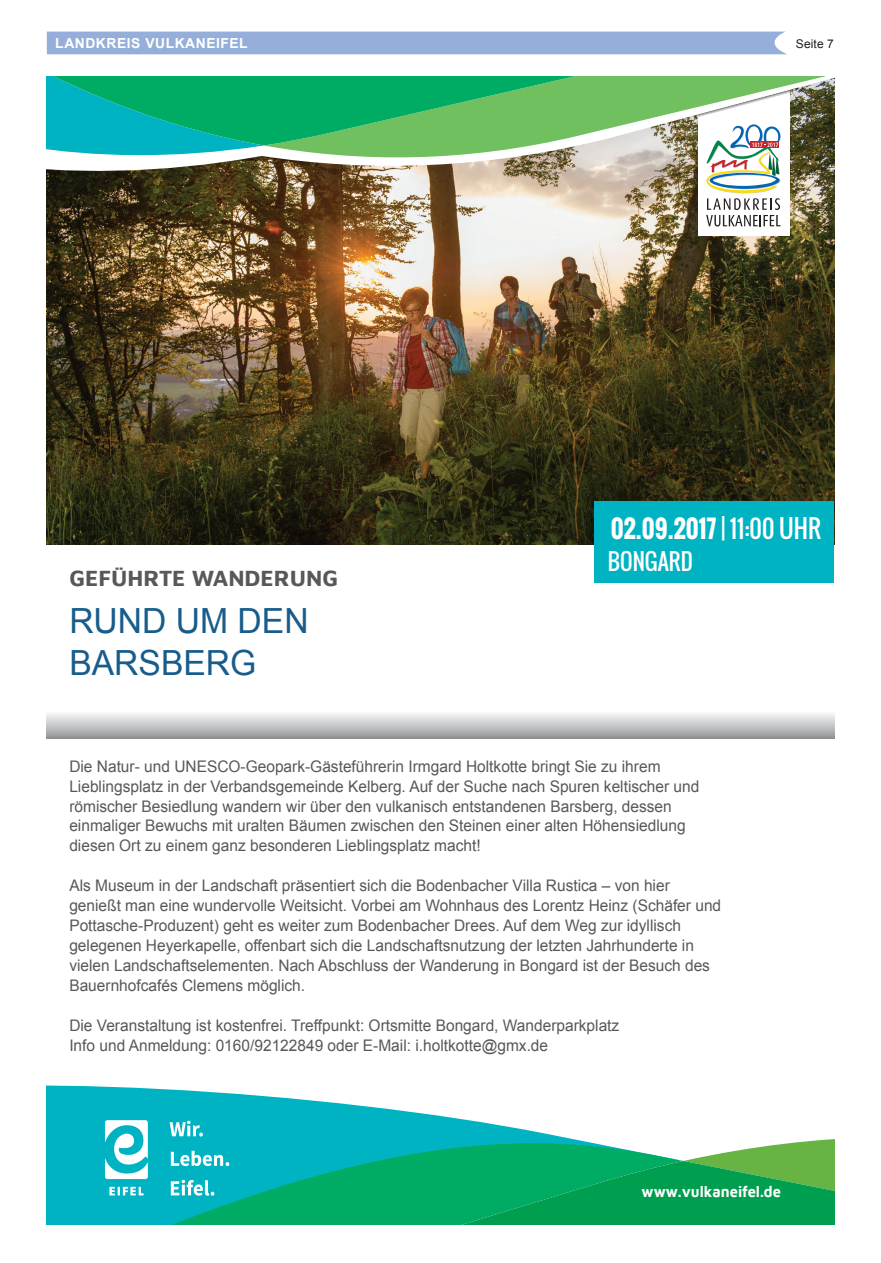
<style>
.page{position:relative;width:881px;height:1263px;background:#fff}
.page>*{position:absolute;margin:0;border:0;box-sizing:border-box;transform-origin:0 0}
.t1{font:34.65px/41.5px "Arial";color:#175c8b}
.t2{font:700 24.15px "Oswald";color:#fff}
.t3{font:700 23.1px "Maven Pro";color:#57585a}
.t4{font:22.35px "Oswald";color:#fff}
.t5{font:15.9px/20px "Arial";color:#57585a}
.t6{font:700 15.9px "Maven Pro";color:#fff;scale:.92 1}
.t7{font:700 13.8px "Arial";letter-spacing:.04em;color:#fff}
.t8{font:12px "Arial";letter-spacing:.01em;color:#231f20}
.s1{font-weight:400}
.s2{font-weight:400;font-size:24.6px}
</style>
<div class="page">
<div style="left:47px;top:32px;width:740px;height:22px;background:#96afda"></div>
<img style="left:47px;top:174px;width:786px;height:370px">
<svg style="left:47px;top:714px;width:786px;height:24px;background:#c4c4c6"></svg>
<div style="left:594px;top:501px;width:239px;height:81px;background:#00b3c2"></div>
<div style="left:698px;top:77px;width:91px;height:159px;background:#fff"></div>
<svg style="left:706px;top:174px;width:75px;height:52px"></svg>
<img style="left:47px;top:159px;width:786px;height:15px">
<img style="left:264px;top:77px;width:569px;height:86px">
<svg style="left:47px;top:77px;width:600px;height:82px;background:#40ba81"></svg>
<svg style="left:47px;top:1085px;width:379px;height:29px;fill:#00b3c2"></svg>
<svg style="left:47px;top:1114px;width:515px;height:111px;background:#0cb5b8"></svg>
<svg style="left:321px;top:1137px;width:512px;height:88px;background:#1aae6d"></svg>
<svg style="left:105px;top:1120px;width:43px;height:75px"></svg>
<svg style="left:169px;top:1121px;width:34px;height:15px"></svg>
<svg style="left:171px;top:1151px;width:58px;height:15px"></svg>
<svg style="left:171px;top:1180px;width:43px;height:16px"></svg>
<p class="t7" style="left:55px;top:34px;width:194px">LANDKREIS VULKANEIFEL</p>
<p class="t8" style="left:795px;top:36px;width:40px">Seite 7</p>
<p class="t3" style="left:69px;top:561px;width:270px">GEFÜHRTE WANDERUNG</p>
<p class="t1" style="left:69px;top:601px;width:241px">RUND UM DEN<br>BARSBERG</p>
<p class="t2" style="left:610px;top:510px;width:211px">02.09.2017 <span class="s1">| 11:00</span> <span class="s2">UHR</span></p>
<p class="t4" style="left:607px;top:544px;width:86px">BONGARD</p>
<p class="t5" style="left:69px;top:756px;width:631px">Die Natur- und UNESCO-Geopark-Gästeführerin Irmgard Holtkotte bringt Sie zu ihrem Lieblingsplatz in der Verbandsgemeinde Kelberg. Auf der Suche nach Spuren keltischer und römischer Besiedlung wandern wir über den vulkanisch entstandenen Barsberg, dessen einmaliger Bewuchs mit uralten Bäumen zwischen den Steinen einer alten Höhensiedlung diesen Ort zu einem ganz besonderen Lieblingsplatz macht!</p>
<p class="t5" style="left:69px;top:876px;width:653px">Als Museum in der Landschaft präsentiert sich die Bodenbacher Villa Rustica – von hier genießt man eine wundervolle Weitsicht. Vorbei am Wohnhaus des Lorentz Heinz (Schäfer und Pottasche-Produzent) geht es weiter zum Bodenbacher Drees. Auf dem Weg zur idyllisch gelegenen Heyerkapelle, offenbart sich die Landschaftsnutzung der letzten Jahrhunderte in vielen Landschaftselementen. Nach Abschluss der Wanderung in Bongard ist der Besuch des Bauernhofcafés Clemens möglich.</p>
<p class="t5" style="left:69px;top:1015px;width:551px">Die Veranstaltung ist kostenfrei. Treffpunkt: Ortsmitte Bongard, Wanderparkplatz<br>Info und Anmeldung: 0160/92122849 oder E-Mail: i.holtkotte@gmx.de</p>
<p class="t6" style="left:641px;top:1180px;width:153px">www.vulkaneifel.de</p>
</div>
